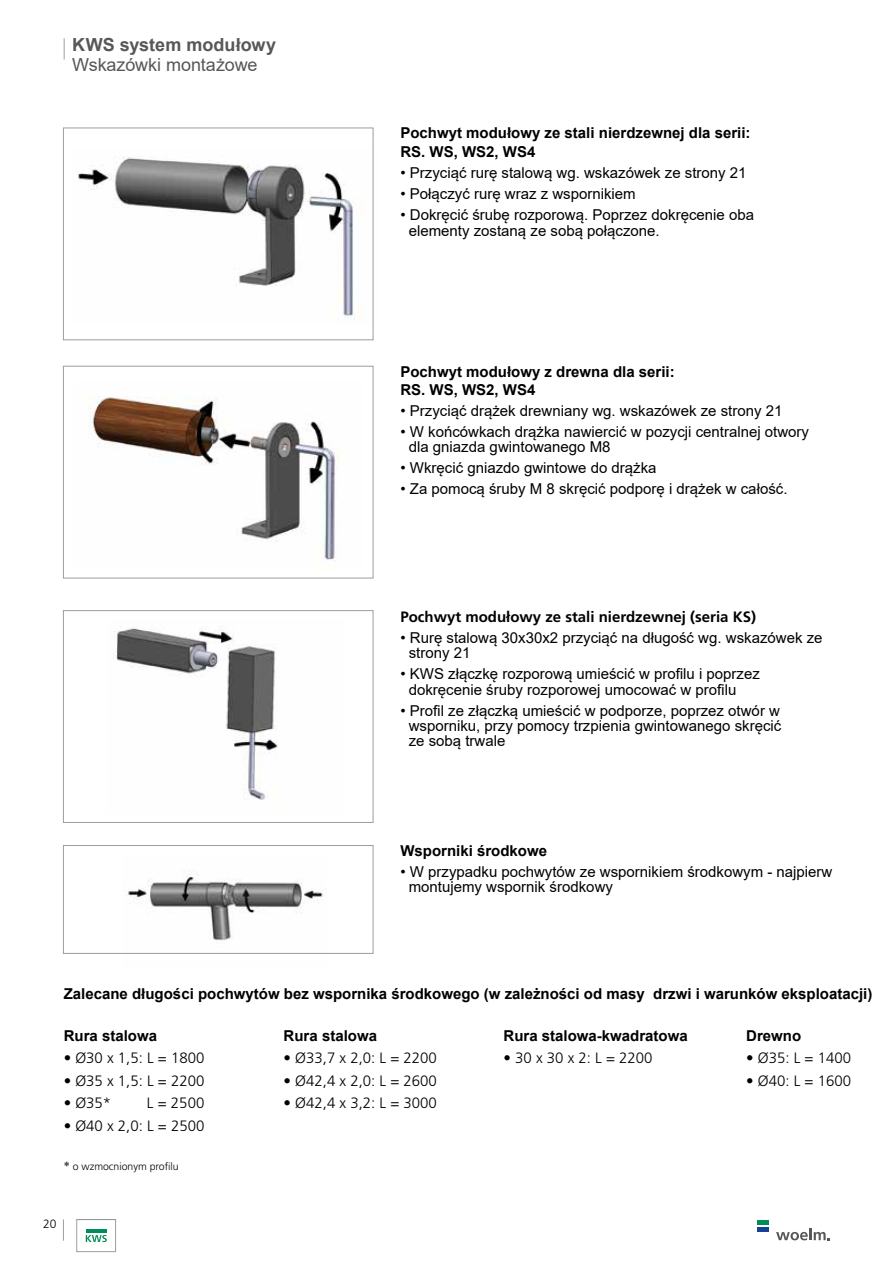
<style>
.page{position:relative;width:893px;height:1263px;background:#fff}
.page>*{position:absolute;margin:0;border:0;box-sizing:border-box;transform-origin:0 0}
.t1{font:18px "Arial";letter-spacing:-.01em;color:#575756}
.t2{font:700 18px "Arial";color:#575756}
.t3{font:15px/15px "Arial";color:#000}
.t4{font:700 15px/18px "Arial";color:#000}
.t5{font:300 15px "Frutiger LT";color:#000}
.t6{font:700 15px "Frutiger LT";color:#000}
.t7{font:300 12px "Frutiger LT";color:#000}
.t8{font:300 10.5px "Frutiger LT";color:#000}
.s1{font-family:"Times New Roman";font-weight:400;font-size:12px}
</style>
<div class="page">
<svg style="left:64px;top:38px;width:1px;height:22px"></svg>
<img style="left:126px;top:874px;width:197px;height:67px">
<img style="left:78px;top:149px;width:296px;height:175px">
<div style="left:63px;top:128px;width:310px;height:212px;border:1px solid #9d9d9c"></div>
<div style="left:63px;top:366px;width:310px;height:212px;border:1px solid #9d9d9c"></div>
<div style="left:63px;top:610px;width:310px;height:213px;border:1px solid #9d9d9c"></div>
<div style="left:63px;top:845px;width:310px;height:109px;border:1px solid #9d9d9c"></div>
<img style="left:90px;top:396px;width:250px;height:165px">
<img style="left:114px;top:626px;width:164px;height:174px">
<svg style="left:63px;top:1219px;width:1px;height:22px"></svg>
<hr style="left:86px;top:1229px;width:20px;height:3px;background:#008d58">
<svg style="left:86px;top:1235px;width:21px;height:7px"></svg>
<div style="left:77px;top:1219px;width:39px;height:33px;border:1px solid #9d9d9c"></div>
<div style="left:757px;top:1227px;width:12px;height:5px;background:#164194"></div>
<svg style="left:776px;top:1228px;width:54px;height:12px"></svg>
<div style="left:757px;top:1220px;width:12px;height:5px;background:#008d58"></div>
<p class="t2" style="left:72px;top:32px;width:205px">KWS system modułowy</p>
<p class="t1" style="left:72px;top:53px;width:187px">Wskazówki montażowe</p>
<p class="t4" style="left:400px;top:124px;width:352px">Pochwyt modułowy ze stali nierdzewnej dla serii:<br>RS. WS, WS2, WS4</p>
<p class="t3" style="left:400px;top:165px;width:348px">• Przyciąć rurę stalową wg. wskazówek ze strony 21</p>
<p class="t3" style="left:400px;top:186px;width:237px">• Połączyć rurę wraz z wspornikiem</p>
<p class="t3" style="left:409px;top:206px;width:347px;line-height:16.5px;text-indent:-8px">• Dokręcić śrubę rozporową. Poprzez dokręcenie oba elementy zostaną ze sobą połączone.</p>
<p class="t4" style="left:400px;top:363px;width:276px">Pochwyt modułowy z drewna dla serii:<br>RS. WS, WS2, WS4</p>
<p class="t3" style="left:400px;top:403px;width:384px">• Przyciąć drążek drewniany wg. wskazówek ze strony 21</p>
<p class="t3" style="left:409px;top:424px;width:402px;text-indent:-8px">• W końcówkach drążka nawiercić w pozycji centralnej otwory dla gniazda gwintowanego M8</p>
<p class="t3" style="left:400px;top:460px;width:258px">• Wkręcić gniazdo gwintowe do drążka</p>
<p class="t3" style="left:400px;top:481px;width:389px">• Za pomocą śruby M 8 skręcić podporę i drążek w całość.</p>
<p class="t6" style="left:400px;top:607px;width:357px">Pochwyt modułowy ze stali nierdzewnej (seria KS)</p>
<p class="t3" style="left:409px;top:630px;width:415px;text-indent:-8px">• Rurę stalową 30x30x2 przyciąć na długość wg. wskazówek ze strony 21</p>
<p class="t3" style="left:409px;top:665px;width:353px;line-height:16.5px;text-indent:-8px">• KWS złączkę rozporową umieścić w profilu i poprzez dokręcenie śruby rozporowej umocować w profilu</p>
<p class="t3" style="left:409px;top:703px;width:374px;text-align:justify;text-indent:-8px">• Profil ze złączką umieścić w podporze, poprzez otwór w wsporniku, przy pomocy trzpienia gwintowanego skręcić ze sobą trwale</p>
<p class="t4" style="left:400px;top:842px;width:148px">Wsporniki środkowe</p>
<p class="t3" style="left:409px;top:864px;width:425px;text-indent:-8px">• W przypadku pochwytów ze wspornikiem środkowym - najpierw montujemy wspornik środkowy</p>
<p class="t4" style="left:64px;top:985px;width:810px">Zalecane długości pochwytów bez wspornika środkowego (w zależności od masy drzwi i warunków eksploatacji)</p>
<p class="t4" style="left:504px;top:1027px;width:186px">Rura stalowa-kwadratowa</p>
<p class="t5" style="left:504px;top:1050px;width:151px">• 30 x 30 x 2: L = 2200</p>
<p class="t4" style="left:64px;top:1027px;width:95px">Rura stalowa</p>
<p class="t5" style="left:64px;top:1050px;width:142px">• Ø30 x 1,5: L = 1800</p>
<p class="t5" style="left:64px;top:1072px;width:142px">• Ø35 x 1,5: L = 2200</p>
<p class="t5" style="left:64px;top:1095px;width:49px">• Ø35*</p>
<p class="t5" style="left:147px;top:1095px;width:59px">L = 2500</p>
<p class="t5" style="left:64px;top:1117px;width:142px">• Ø40 x 2,0: L = 2500</p>
<p class="t4" style="left:284px;top:1027px;width:95px">Rura stalowa</p>
<p class="t5" style="left:284px;top:1050px;width:155px">• Ø33,7 x 2,0: L = 2200</p>
<p class="t5" style="left:284px;top:1072px;width:155px">• Ø42,4 x 2,0: L = 2600</p>
<p class="t5" style="left:284px;top:1095px;width:155px">• Ø42,4 x 3,2: L = 3000</p>
<p class="t4" style="left:746px;top:1027px;width:57px">Drewno</p>
<p class="t5" style="left:746px;top:1050px;width:106px">• Ø35: L = 1400</p>
<p class="t5" style="left:746px;top:1072px;width:106px">• Ø40: L = 1600</p>
<p class="t8" style="left:64px;top:1161px;width:116px"><span class="s1">*</span> o wzmocnionym profilu</p>
<p class="t7" style="left:43px;top:1217px;width:15px">20</p>
</div>
